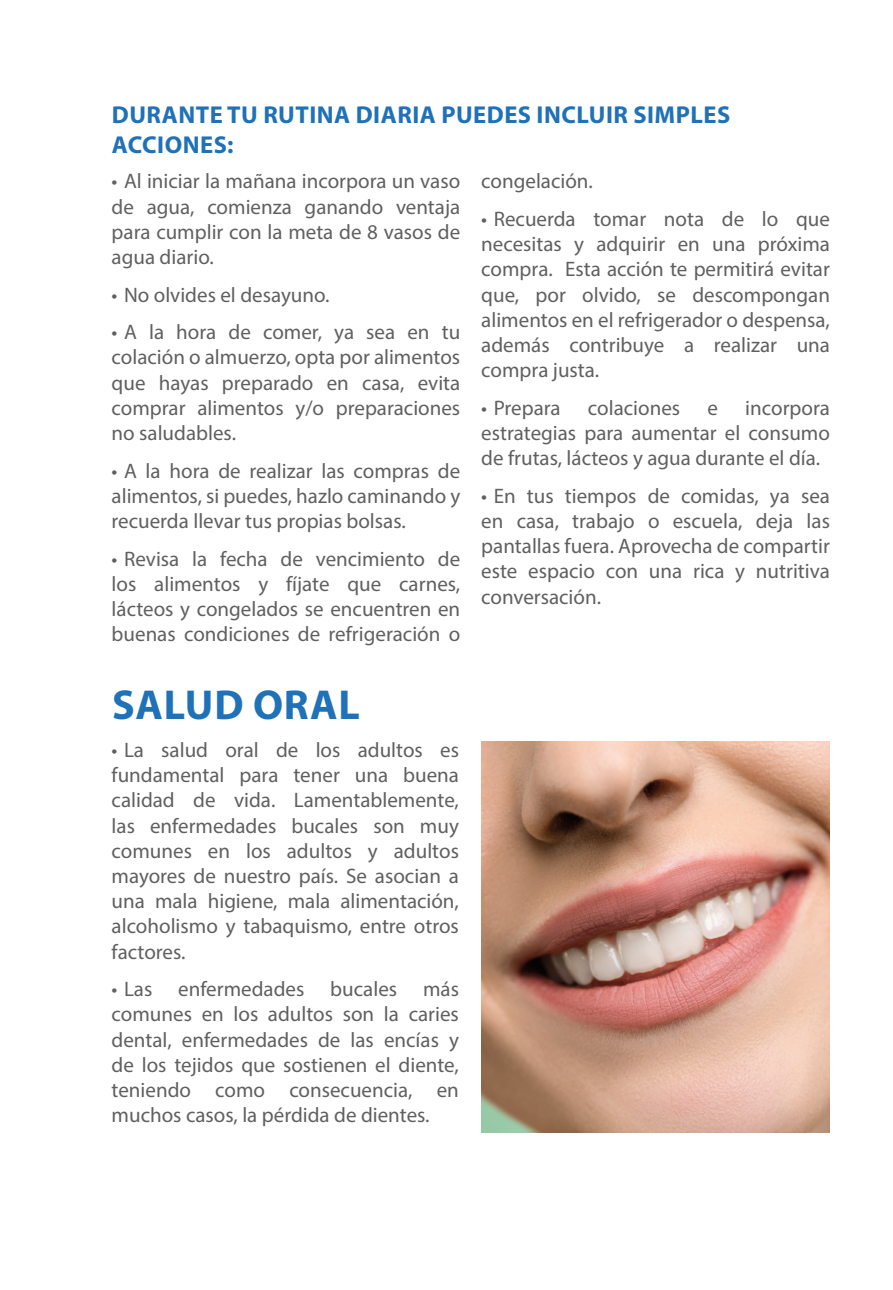
<style>
.page{position:relative;width:893px;height:1290px;background:#fff}
.page>*{position:absolute;margin:0;border:0;box-sizing:border-box;transform-origin:0 0}
.Títulos{font:700 42px "Myriad Pro";letter-spacing:.02em;color:#1f71b8}
.Subtitulos{font:700 24.5px/29.4px "Myriad Pro";letter-spacing:.02em;color:#1f71b8}
.t1{font:21px/25.2px "Myriad Pro";color:#606060;text-align:justify}
</style>
<div class="page">
<img style="left:481px;top:741px;width:349px;height:392px">
<p class="Subtitulos" style="left:112px;top:100px;width:620px">DURANTE TU RUTINA DIARIA PUEDES INCLUIR SIMPLES<br>ACCIONES:</p>
<p class="t1" style="left:112px;top:168px;width:350px">• Al iniciar la mañana incorpora un vaso de agua, comienza ganando ventaja para cumplir con la meta de 8 vasos de agua diario.</p>
<p class="t1" style="left:112px;top:282px;width:219px">• No olvides el desayuno.</p>
<p class="t1" style="left:112px;top:319px;width:350px">• A la hora de comer, ya sea en tu colación o almuerzo, opta por alimentos que hayas preparado en casa, evita comprar alimentos y/o preparaciones no saludables.</p>
<p class="t1" style="left:112px;top:458px;width:350px">• A la hora de realizar las compras de alimentos, si puedes, hazlo caminando y recuerda llevar tus propias bolsas.</p>
<p class="t1" style="left:112px;top:546px;width:350px">• Revisa la fecha de vencimiento de los alimentos y fíjate que carnes, lácteos y congelados se encuentren en buenas condiciones de refrigeración o</p>
<p class="t1" style="left:481px;top:168px;width:113px">congelación.</p>
<p class="t1" style="left:481px;top:206px;width:350px">• Recuerda tomar nota de lo que necesitas y adquirir en una próxima compra. Esta acción te permitirá evitar que, por olvido, se descompongan alimentos en el refrigerador o despensa, además contribuye a realizar una compra justa.</p>
<p class="t1" style="left:481px;top:395px;width:81px">• Prepara</p>
<p class="t1" style="left:588px;top:395px;width:94px">colaciones</p>
<p class="t1" style="left:707px;top:395px;width:12px">e</p>
<p class="t1" style="left:481px;top:395px;width:350px;text-indent:264px">incorpora estrategias para aumentar el consumo de frutas, lácteos y agua durante el día.</p>
<p class="t1" style="left:481px;top:483px;width:350px">• En tus tiempos de comidas, ya sea en casa, trabajo o escuela, deja las pantallas fuera. Aprovecha de compartir este espacio con una rica y nutritiva conversación.</p>
<p class="Títulos" style="left:112px;top:677px;width:249px">SALUD ORAL</p>
<p class="t1" style="left:112px;top:737px;width:349px">• La salud oral de los adultos es fundamental para tener una buena calidad de vida. Lamentablemente, las enfermedades bucales son muy comunes en los adultos y adultos mayores de nuestro país. Se asocian a una mala higiene, mala alimentación, alcoholismo y tabaquismo, entre otros factores.</p>
<p class="t1" style="left:112px;top:976px;width:349px">• Las enfermedades bucales más comunes en los adultos son la caries dental, enfermedades de las encías y de los tejidos que sostienen el diente, teniendo como consecuencia, en muchos casos, la pérdida de dientes.</p>
</div>
